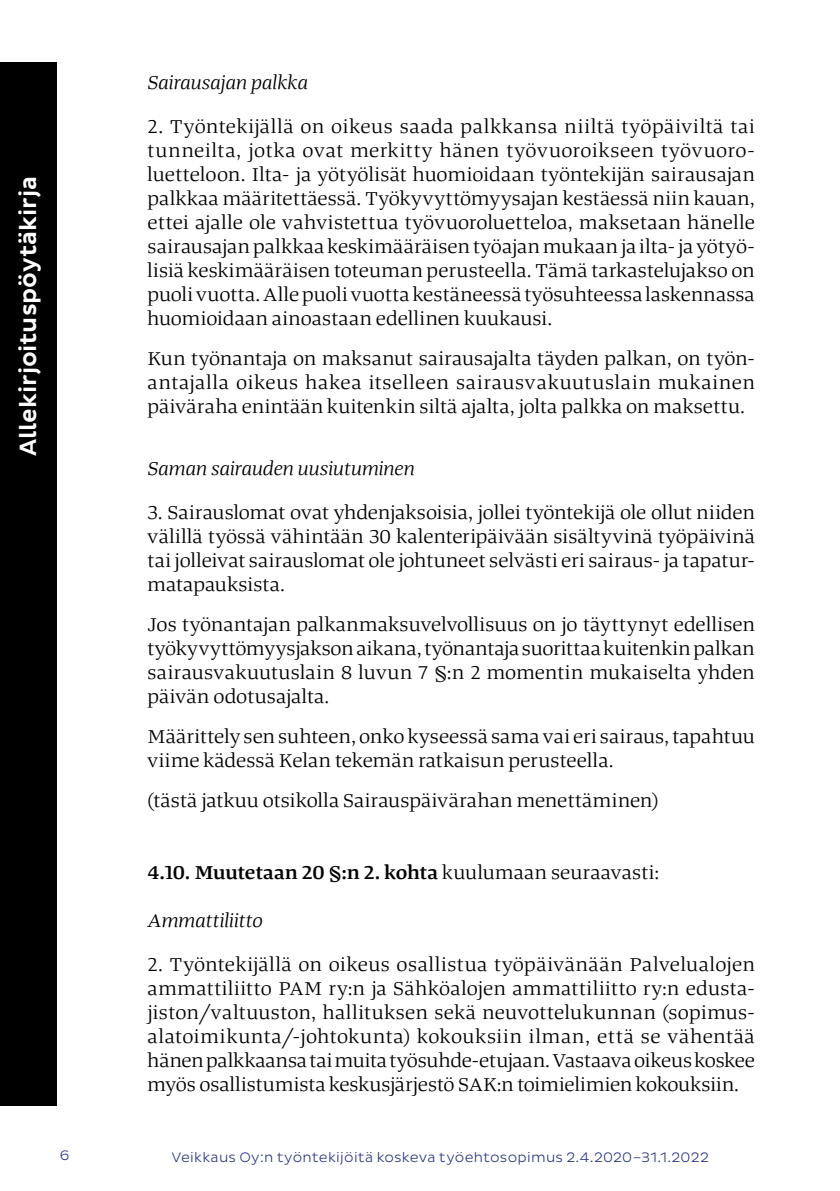
<style>
.page{position:relative;width:840px;height:1191px;background:#fff}
.page>*{position:absolute;margin:0;border:0;box-sizing:border-box;transform-origin:0 0}
.t1{font:500 24px "Pluto Sans";letter-spacing:-.005em;color:#fff}
.t2{font:20px/24px "Tanger Serif Wide";letter-spacing:.01em;color:#000;text-align:justify}
.t3{font:italic 20px "Tanger Serif Wide";color:#000}
.t4{font:600 20px "Tanger Serif Wide";color:#000}
.t5{font:300 14px "Pluto Sans";letter-spacing:.02em;color:#283583}
.s1{font-weight:400}
</style>
<div class="page">
<div style="left:0;top:63px;width:56px;height:1042px;background:#000"></div>
<p class="t1" style="left:14px;top:456px;width:281px;rotate:-90deg">Allekirjoituspöytäkirja</p>
<p class="t3" style="left:147px;top:67px;width:162px">Sairausajan palkka</p>
<p class="t2" style="left:147px;top:113px;width:608px">2. Työntekijällä on oikeus saada palkkansa niiltä työpäiviltä tai tunneilta, jotka ovat merkitty hänen työvuoroikseen työvuoro&shy;luetteloon. Ilta- ja yötyölisät huomioidaan työntekijän sairausajan palkkaa määritettäessä. Työkyvyttömyysajan kestäessä niin kauan, ettei ajalle ole vahvistettua työvuoroluetteloa, maksetaan hänelle sairausajan palkkaa keskimääräisen työajan mukaan ja ilta- ja yötyö&shy;lisiä keskimääräisen toteuman perusteella. Tämä tarkastelujakso on puoli vuotta. Alle puoli vuotta kestäneessä työsuhteessa laskennassa huomioidaan ainoastaan edellinen kuukausi.</p>
<p class="t2" style="left:147px;top:345px;width:608px">Kun työnantaja on maksanut sairausajalta täyden palkan, on työn&shy;antajalla oikeus hakea itselleen sairausvakuutuslain mukainen päiväraha enintään kuitenkin siltä ajalta, jolta palkka on maksettu.</p>
<p class="t3" style="left:147px;top:453px;width:268px">Saman sairauden uusiutuminen</p>
<p class="t2" style="left:147px;top:499px;width:608px">3. Sairauslomat ovat yhdenjaksoisia, jollei työntekijä ole ollut niiden välillä työssä vähintään 30 kalenteripäivään sisältyvinä työpäivinä tai jolleivat sairauslomat ole johtuneet selvästi eri sairaus- ja tapatur&shy;matapauksista.</p>
<p class="t2" style="left:147px;top:611px;width:608px">Jos työnantajan palkanmaksuvelvollisuus on jo täyttynyt edellisen työkyvyttömyysjakson aikana, työnantaja suorittaa kuitenkin palkan sairausvakuutuslain 8 luvun 7 §:n 2 momentin mukaiselta yhden päivän odotusajalta.</p>
<p class="t2" style="left:147px;top:723px;width:608px">Määrittely sen suhteen, onko kyseessä sama vai eri sairaus, tapahtuu viime kädessä Kelan tekemän ratkaisun perusteella.</p>
<p class="t2" style="left:147px;top:787px;width:512px">(tästä jatkuu otsikolla Sairauspäivärahan menettäminen)</p>
<p class="t4" style="left:147px;top:857px;width:513px">4.10. Muutetaan 20 §:n 2. kohta <span class="s1">kuulumaan seuraavasti:</span></p>
<p class="t3" style="left:147px;top:905px;width:117px">Ammattiliitto</p>
<p class="t2" style="left:147px;top:951px;width:608px">2. Työntekijällä on oikeus osallistua työpäivänään Palvelualojen ammattiliitto PAM ry:n ja Sähköalojen ammattiliitto ry:n edusta&shy;jiston/valtuuston, hallituksen sekä neuvottelukunnan (sopimus&shy;alatoimikunta/-johtokunta) kokouksiin ilman, että se vähentää hänen palkkaansa tai muita työsuhde-etujaan. Vastaava oikeus koskee myös osallistumista keskusjärjestö SAK:n toimielimien kokouksiin.</p>
<p class="t5" style="left:60px;top:1147px;width:11px">6</p>
<p class="t5" style="left:171px;top:1149px;width:538px">Veikkaus Oy:n työntekijöitä koskeva työehtosopimus 2.4.2020–31.1.2022</p>
</div>
